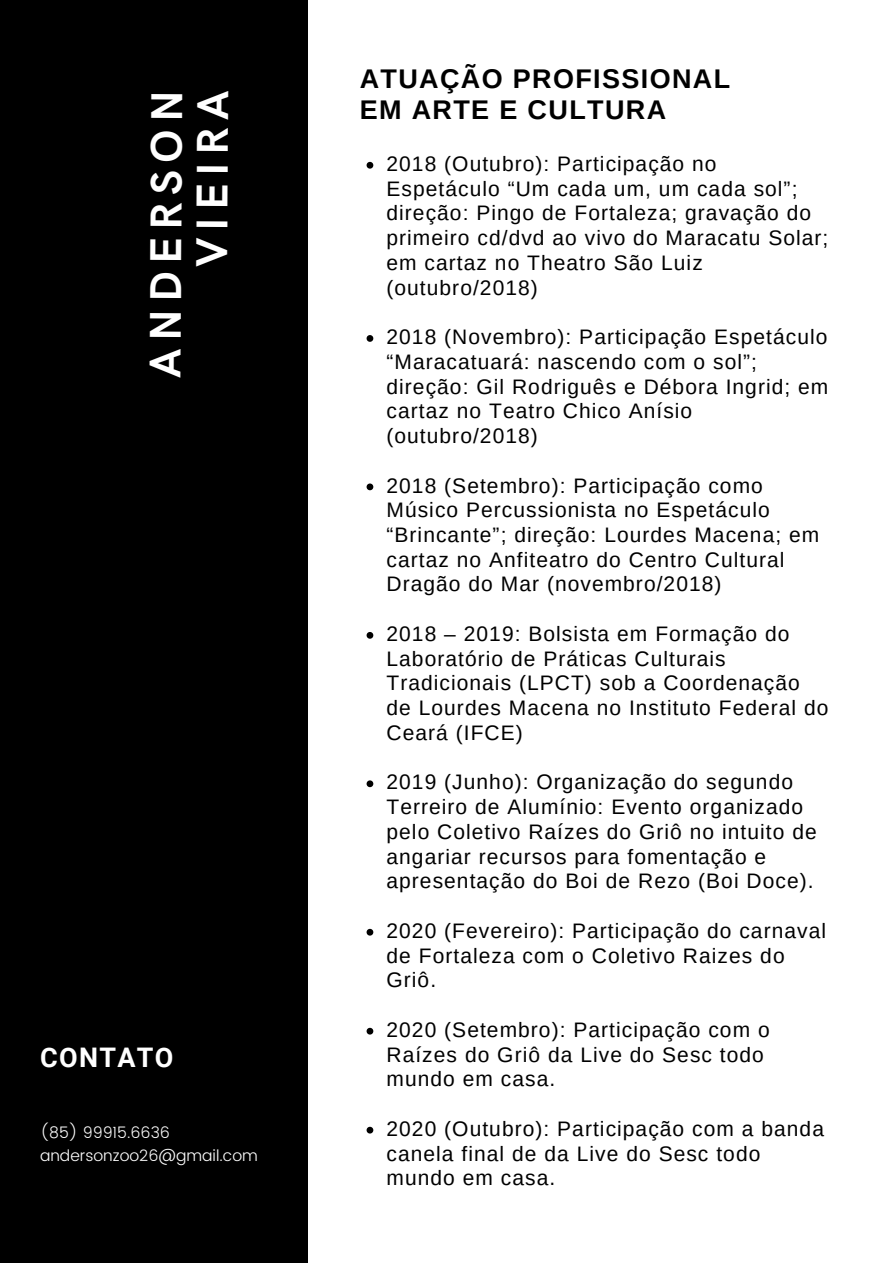
<style>
.page{position:relative;width:893px;height:1264px;background:#fff}
.page>*{position:absolute;margin:0;border:0;box-sizing:border-box;transform-origin:0 0}
.t1{font:700 44.7px/46.2px "HK Grotesk";letter-spacing:.155em;color:#fff;text-align:right}
.t2{font:700 27px/31.5px "Arimo";letter-spacing:.05em;color:#000}
.t3{font:700 27px "Roboto";letter-spacing:.05em;color:#fff}
.t4{font:21px/24.8px "Arimo";letter-spacing:.05em;color:#000}
.t5{font:300 15.6px/23px "Poppins";color:#fff}
</style>
<div class="page">
<div style="left:0;top:0;width:308px;height:1262px;background:#000"></div>
<svg style="left:366px;top:162px;width:7px;height:7px"></svg>
<svg style="left:366px;top:335px;width:7px;height:7px"></svg>
<svg style="left:366px;top:483px;width:7px;height:7px"></svg>
<svg style="left:366px;top:632px;width:7px;height:6px"></svg>
<svg style="left:366px;top:780px;width:7px;height:7px"></svg>
<svg style="left:366px;top:928px;width:7px;height:7px"></svg>
<svg style="left:366px;top:1027px;width:7px;height:7px"></svg>
<svg style="left:366px;top:1126px;width:7px;height:7px"></svg>
<h1 class="t1" style="left:145px;top:377px;width:289px;rotate:-90deg">ANDERSON<br>VIEIRA</h1>
<p class="t3" style="left:40px;top:1041px;width:135px">CONTATO</p>
<p class="t5" style="left:40px;top:1120px;width:219px">(85) 99915.6636 andersonzoo26@gmail.com</p>
<p class="t2" style="left:359px;top:62px;width:372px">ATUAÇÃO PROFISSIONAL<br>EM ARTE E CULTURA</p>
<p class="t4" style="left:386px;top:151px;width:443px">2018 (Outubro): Participação no Espetáculo “Um cada um, um cada sol”; direção: Pingo de Fortaleza; gravação do primeiro cd/dvd ao vivo do Maracatu Solar; em cartaz no Theatro São Luiz (outubro/2018)</p>
<p class="t4" style="left:386px;top:324px;width:443px">2018 (Novembro): Participação Espetáculo “Maracatuará: nascendo com o sol”; direção: Gil Rodriguês e Débora Ingrid; em cartaz no Teatro Chico Anísio (outubro/2018)</p>
<p class="t4" style="left:386px;top:473px;width:434px">2018 (Setembro): Participação como Músico Percussionista no Espetáculo “Brincante”; direção: Lourdes Macena; em cartaz no Anfiteatro do Centro Cultural Dragão do Mar (novembro/2018)</p>
<p class="t4" style="left:386px;top:621px;width:443px">2018 – 2019: Bolsista em Formação do<br>Laboratório de Práticas Culturais<br>Tradicionais (LPCT) sob a Coordenação de Lourdes Macena no Instituto Federal do<br>Ceará (IFCE)</p>
<p class="t4" style="left:386px;top:769px;width:432px">2019 (Junho): Organização do segundo Terreiro de Alumínio: Evento organizado pelo Coletivo Raízes do Griô no intuito de angariar recursos para fomentação e apresentação do Boi de Rezo (Boi Doce).</p>
<p class="t4" style="left:386px;top:918px;width:441px">2020 (Fevereiro): Participação do carnaval de Fortaleza com o Coletivo Raizes do<br>Griô.</p>
<p class="t4" style="left:386px;top:1017px;width:385px">2020 (Setembro): Participação com o<br>Raízes do Griô da Live do Sesc todo mundo em casa.</p>
<p class="t4" style="left:386px;top:1116px;width:439px">2020 (Outubro): Participação com a banda canela final de da Live do Sesc todo mundo em casa.</p>
</div>
